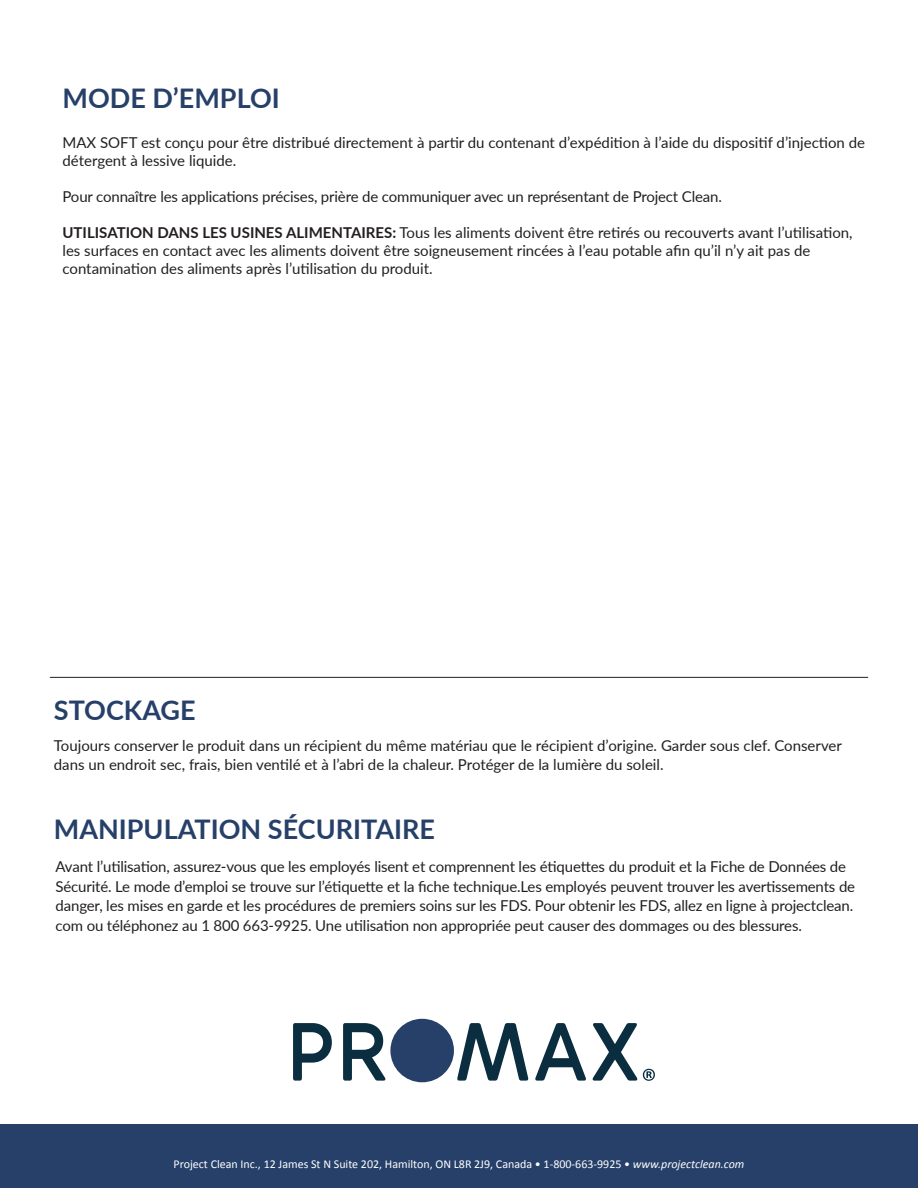
<style>
.page{position:relative;width:918px;height:1188px;background:#fff}
.page>*{position:absolute;margin:0;border:0;box-sizing:border-box;transform-origin:0 0}
.t1{font:700 27px "Lato";color:#264069}
.t2{font:15px/19.5px "Lato";letter-spacing:-.01em;color:#231f20}
.t3{font:12px "Calibri";color:#fff}
.s1{font-weight:700}
.s2{font-style:italic}
</style>
<div class="page">
<hr style="left:50px;top:677px;width:818px;height:1px;background:#231f20">
<div style="left:0;top:1124px;width:918px;height:64px;background:#264069"></div>
<svg style="left:293px;top:1023px;width:39px;height:58px"></svg>
<svg style="left:343px;top:1023px;width:43px;height:58px"></svg>
<svg style="left:457px;top:1023px;width:72px;height:58px"></svg>
<svg style="left:535px;top:1023px;width:51px;height:58px"></svg>
<svg style="left:592px;top:1023px;width:63px;height:58px"></svg>
<div style="left:390px;top:1019px;width:64px;height:63px;background:#264069;border-radius:50%"></div>
<p class="t1" style="left:63px;top:78px;width:219px">MODE D’EMPLOI</p>
<p class="t2" style="left:63px;top:133px;width:804px;line-height:18px">MAX SOFT est conçu pour être distribué directement à partir du contenant d’expédition à l’aide du dispositif d’injection de détergent à lessive liquide.</p>
<p class="t2" style="left:63px;top:186px;width:661px">Pour connaître les applications précises, prière de communiquer avec un représentant de Project Clean.</p>
<p class="t2" style="left:63px;top:223px;width:792px;line-height:18px"><span class="s1">UTILISATION DANS LES USINES ALIMENTAIRES:</span> Tous les aliments doivent être retirés ou recouverts avant l’utilisation, les surfaces en contact avec les aliments doivent être soigneusement rincées à l’eau potable afin qu’il n’y ait pas de contamination des aliments après l’utilisation du produit.</p>
<p class="t1" style="left:54px;top:691px;width:143px">STOCKAGE</p>
<p class="t2" style="left:54px;top:735px;width:790px">Toujours conserver le produit dans un récipient du même matériau que le récipient d’origine. Garder sous clef. Conserver dans un endroit sec, frais, bien ventilé et à l’abri de la chaleur. Protéger de la lumière du soleil.</p>
<p class="t1" style="left:54px;top:810px;width:383px">MANIPULATION SÉCURITAIRE</p>
<p class="t2" style="left:56px;top:856px;width:801px">Avant l’utilisation, assurez-vous que les employés lisent et comprennent les étiquettes du produit et la Fiche de Données de Sécurité. Le mode d’emploi se trouve sur l’étiquette et la fiche technique.Les employés peuvent trouver les avertissements de danger, les mises en garde et les procédures de premiers soins sur les FDS. Pour obtenir les FDS, allez en ligne à projectclean. com ou téléphonez au 1 800 663-9925. Une utilisation non appropriée peut causer des dommages ou des blessures.</p>
<p class="t3" style="left:174px;top:1157px;width:572px">Project Clean Inc., 12 James St N Suite 202, Hamilton, ON L8R 2J9, Canada • 1-800-663-9925 • <span class="s2">www.projectclean.com</span></p>
</div>
